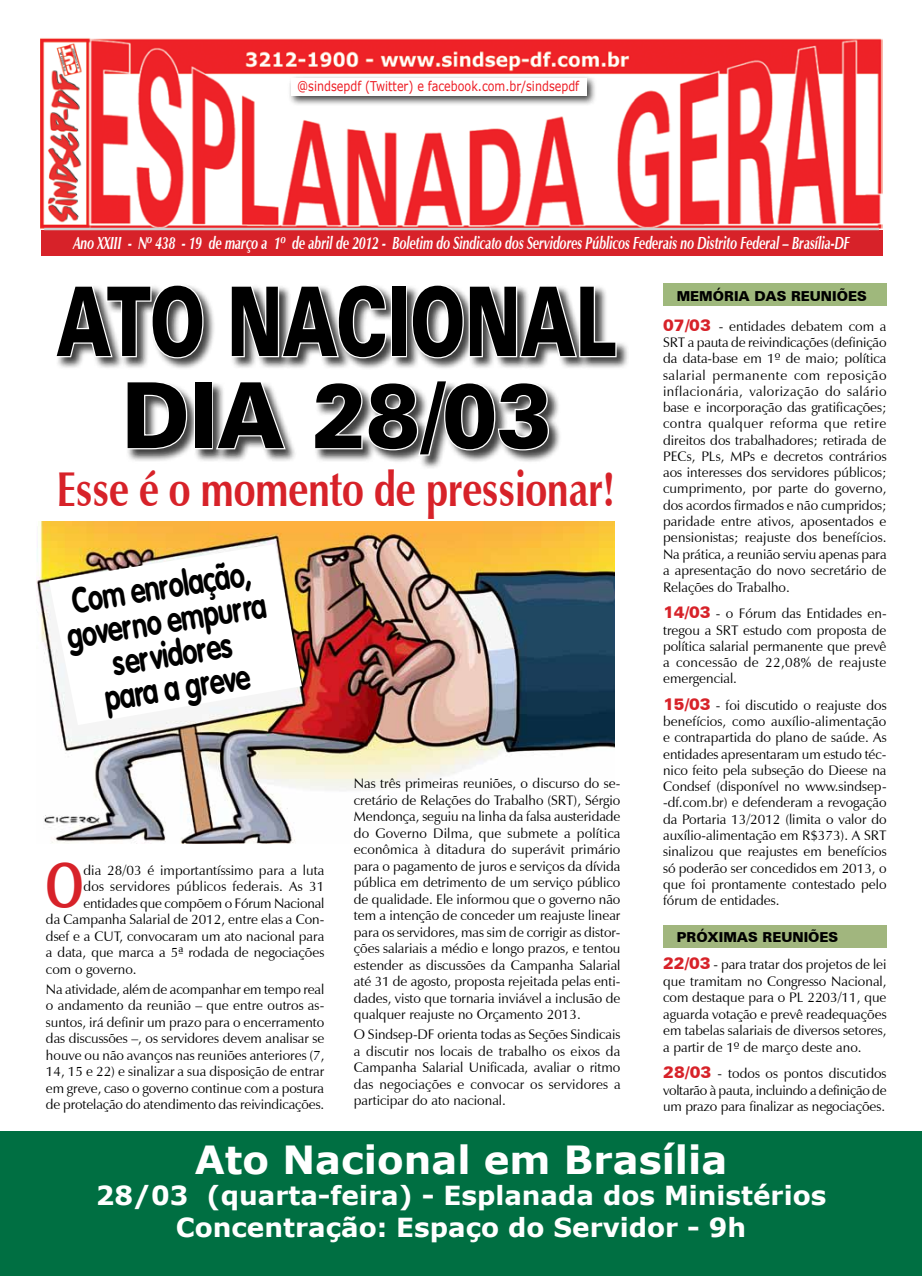
<style>
.page{position:relative;width:922px;height:1276px;background:#fff}
.page>*{position:absolute;margin:0;border:0;box-sizing:border-box;transform-origin:0 0}
.t1{font:900 96.25px "Zurich Win 95 BT";color:#000;scale:.7 1}
.t2{font:900 91.25px "Zurich Win 95 BT";color:#000;scale:.9 1}
.t3{font:700 64.88px "Zapf Humanist 601 BT";color:#d72229;scale:.7 1}
.t4{font:700 48.75px "Zapf Humanist 601 BT";letter-spacing:-.01em;color:#d72229;scale:.8 1}
.t5{font:700 38.75px "Verdana";color:#fff}
.t6{font:700 37.12px/33.9px "Verona";color:#000;text-align:center;scale:.75 1}
.t7{font:700 26.25px/31.5px "Verdana";color:#fff;text-align:center}
.t8{font:italic 700 17.5px "Zapf Humanist 601 BT";letter-spacing:-.01em;color:#fff;scale:.7 1}
.t9{font:13.75px/16.5px "Zapf Humanist 601 BT";color:#000;text-align:justify}
.t10{font:13.75px "Zapf Humanist 601 BT";letter-spacing:.02em;color:#000}
.t11{font:900 13.75px "Zurich Win 95 BT";color:#000}
.t12{font:13.5px "Verdana";color:#ed1d24;scale:.83 1}
.s1{font-family:"Zurich Win 95 BT";font-weight:900;font-size:16.25px;color:#d72229}
</style>
<div class="page">
<img style="left:36px;top:521px;width:578px;height:322px">
<svg style="left:49px;top:544px;width:253px;height:181px"></svg>
<div style="left:663px;top:283px;width:223px;height:22px;background:#9fb87c"></div>
<div style="left:663px;top:925px;width:223px;height:23px;background:#a1b67e"></div>
<div style="left:0;top:1132px;width:921px;height:144px;background:#006f42"></div>
<img style="left:41px;top:38px;width:841px;height:193px">
<div style="left:287px;top:74px;width:310px;height:32px;background:#000;opacity:.75"></div>
<div style="left:291px;top:78px;width:295px;height:18px;background:#fff"></div>
<div style="left:41px;top:231px;width:841px;height:25px;background:#d72229"></div>
<hr style="left:44px;top:228px;width:834px;height:2px;background:#cdcfd0">
<div style="left:55px;top:283px;width:574px;height:187px;background:#000;opacity:.75"></div>
<svg style="left:55px;top:283px;width:150px;height:77px"></svg>
<svg style="left:229px;top:283px;width:158px;height:77px"></svg>
<div style="left:391px;top:285px;width:16px;height:72px;border:2px solid #fff"></div>
<svg style="left:410px;top:283px;width:207px;height:77px"></svg>
<svg style="left:125px;top:380px;width:63px;height:70px"></svg>
<div style="left:194px;top:381px;width:19px;height:68px;border:2px solid #fff"></div>
<svg style="left:214px;top:380px;width:73px;height:71px"></svg>
<svg style="left:313px;top:379px;width:237px;height:78px"></svg>
<p class="t12" style="left:297px;top:78px;width:341px">@sindsepdf (Twitter) e facebook.com.br/sindsepdf</p>
<p class="t8" style="left:73px;top:232px;width:1110px">Ano XXIII - Nº 438 - 19 de março a 1º de abril de 2012 - Boletim do Sindicato dos Servidores Públicos Federais no Distrito Federal – Brasília-DF</p>
<h1 class="t1" style="left:56px;top:252px;width:802px">ATO NACIONAL</h1>
<h2 class="t2" style="left:122px;top:349px;width:477px">DIA 28/03</h2>
<h3 class="t4" style="left:57px;top:459px;width:699px">Esse é o momento de pressionar!</h3>
<h3 class="t6" style="left:59px;top:586px;width:270px;rotate:-9deg">Com enrolação, governo empurra servidores<br>para a greve</h3>
<h3 class="t3" style="left:46px;top:845px;width:55px">O</h3>
<p class="t9" style="left:83px;top:862px;width:242px">dia 28/03 é importantíssimo para a luta</p>
<p class="t10" style="left:83px;top:878px;width:242px">dos servidores públicos federais. As 31</p>
<p class="t9" style="left:83px;top:895px;width:242px">entidades que compõem o Fórum Nacional</p>
<p class="t9" style="left:46px;top:911px;width:280px">da Campanha Salarial de 2012, entre elas a Con-</p>
<p class="t9" style="left:46px;top:928px;width:280px">dsef e a CUT, convocaram um ato nacional para</p>
<p class="t9" style="left:46px;top:944px;width:280px">a data, que marca a 5ª rodada de negociações</p>
<p class="t9" style="left:46px;top:961px;width:92px">com o governo.</p>
<p class="t9" style="left:46px;top:981px;width:280px">Na atividade, além de acompanhar em tempo real o andamento da reunião – que entre outros as&shy;suntos, irá definir um prazo para o encerramento das discussões –, os servidores devem analisar se houve ou não avanços nas reuniões anteriores (7, 14, 15 e 22) e sinalizar a sua disposição de entrar em greve, caso o governo continue com a postura de protelação do atendimento das reivindicações.</p>
<p class="t9" style="left:354px;top:775px;width:268px">Nas três primeiras reuniões, o discurso do se&shy;cretário de Relações do Trabalho (SRT), Sérgio Mendonça, seguiu na linha da falsa austeridade do Governo Dilma, que submete a política econômica à ditadura do superávit primário para o pagamento de juros e serviços da dívida pública em detrimento de um serviço público de qualidade. Ele informou que o governo não tem a intenção de conceder um reajuste linear para os servidores, mas sim de corrigir as distor&shy;ções salariais a médio e longo prazos, e tentou estender as discussões da Campanha Salarial até 31 de agosto, proposta rejeitada pelas enti&shy;dades, visto que tornaria inviável a inclusão de qualquer reajuste no Orçamento 2013.</p>
<p class="t9" style="left:354px;top:1026px;width:268px">O Sindsep-DF orienta todas as Seções Sindicais a discutir nos locais de trabalho os eixos da Campanha Salarial Unificada, avaliar o ritmo das negociações e convocar os servidores a participar do ato nacional.</p>
<p class="t11" style="left:676px;top:286px;width:192px">MEMÓRIA DAS REUNIÕES</p>
<p class="t9" style="left:663px;top:318px;width:225px"><span class="s1">07/03</span> - entidades debatem com a SRT a pauta de reivindicações (definição da data-base em 1º de maio; política salarial permanente com reposição inflacionária, valorização do salário base e incorporação das gratificações; contra qualquer reforma que retire direitos dos trabalhadores; retirada de PECs, PLs, MPs e decretos contrários aos interesses dos servidores públicos; cumprimento, por parte do governo, dos acordos firmados e não cumpridos; paridade entre ativos, aposentados e pensionistas; reajuste dos benefícios.<br>Na prática, a reunião serviu apenas para a apresentação do novo secretário de Relações do Trabalho.</p>
<p class="t9" style="left:663px;top:605px;width:225px"><span class="s1">14/03</span> - o Fórum das Entidades en&shy;tregou a SRT estudo com proposta de política salarial permanente que prevê a concessão de 22,08% de reajuste emergencial.</p>
<p class="t9" style="left:663px;top:697px;width:225px"><span class="s1">15/03</span> - foi discutido o reajuste dos benefícios, como auxílio-alimentação e contrapartida do plano de saúde. As entidades apresentaram um estudo téc&shy;nico feito pela subseção do Dieese na Condsef (disponível no www.sindsep--df.com.br) e defenderam a revogação da Portaria 13/2012 (limita o valor do auxílio-alimentação em R$373). A SRT sinalizou que reajustes em benefícios só poderão ser concedidos em 2013, o que foi prontamente contestado pelo fórum de entidades.</p>
<p class="t11" style="left:676px;top:927px;width:163px">PRÓXIMAS REUNIÕES</p>
<p class="t9" style="left:663px;top:956px;width:225px"><span class="s1">22/03</span> - para tratar dos projetos de lei que tramitam no Congresso Nacional, com destaque para o PL 2203/11, que aguarda votação e prevê readequações em tabelas salariais de diversos setores, a partir de 1º de março deste ano.</p>
<p class="t9" style="left:663px;top:1065px;width:225px"><span class="s1">28/03</span> - todos os pontos discutidos voltarão à pauta, incluindo a definição de um prazo para finalizar as negociações.</p>
<h3 class="t5" style="left:195px;top:1135px;width:534px">Ato Nacional em Brasília</h3>
<h3 class="t7" style="left:96px;top:1179px;width:732px">28/03 (quarta-feira) - Esplanada dos Ministérios<br>Concentração: Espaço do Servidor - 9h</h3>
</div>
